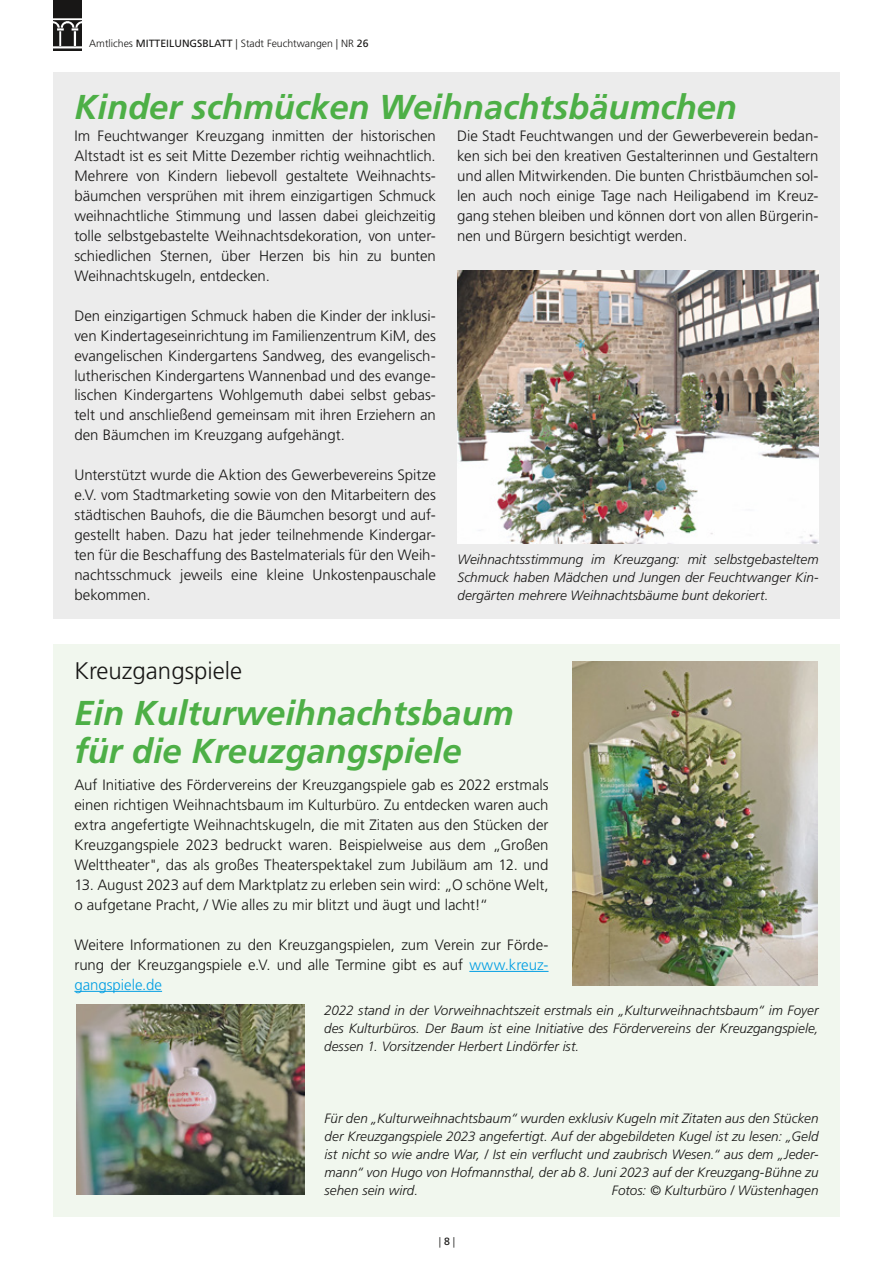
<style>
.page{position:relative;width:893px;height:1263px;background:#fff}
.page>*{position:absolute;margin:0;border:0;box-sizing:border-box;transform-origin:0 0}
.t1{font:italic 700 34.5px/37.5px "Frutiger";color:#4daf46}
.t2{font:300 24px "Frutiger";color:#181716}
.t3{font:300 15px/20px "Frutiger";color:#181716;text-align:justify}
.t4{font:italic 300 13.5px/18px "Frutiger";letter-spacing:.005em;color:#181716;text-align:justify}
.t5{font:300 10.5px "Frutiger";color:#181716}
.s1{font-weight:400}
.s2{color:#009ee3}
</style>
<div class="page">
<img style="left:53px;top:1px;width:28px;height:50px">
<svg style="left:53px;top:0;width:28px;height:1px"></svg>
<div style="left:53px;top:72px;width:787px;height:546px;background:#ececec"></div>
<img style="left:457px;top:270px;width:362px;height:274px">
<div style="left:53px;top:644px;width:787px;height:572px;background:#f1f7ee"></div>
<img style="left:573px;top:661px;width:245px;height:324px">
<img style="left:77px;top:1004px;width:228px;height:191px">
<hr style="left:469px;top:971px;width:80px;height:1px;background:#009ee3">
<hr style="left:74px;top:991px;width:88px;height:1px;background:#009ee3">
<p class="t5" style="left:89px;top:37px;width:281px">Amtliches <span class="s1">MITTEILUNGSBLATT</span> | Stadt Feuchtwangen | NR <span class="s1">26</span></p>
<h1 class="t1" style="left:74px;top:89px;width:664px">Kinder schmücken Weihnachtsbäumchen</h1>
<p class="t3" style="left:74px;top:126px;width:363px">Im Feuchtwanger Kreuzgang inmitten der historischen Altstadt ist es seit Mitte Dezember richtig weihnachtlich.<br>Mehrere von Kindern liebevoll gestaltete Weihnachts&shy;bäumchen versprühen mit ihrem einzigartigen Schmuck weihnachtliche Stimmung und lassen dabei gleichzeitig tolle selbstgebastelte Weihnachtsdekoration, von unter&shy;schiedlichen Sternen, über Herzen bis hin zu bunten Weihnachtskugeln, entdecken.</p>
<p class="t3" style="left:74px;top:306px;width:363px">Den einzigartigen Schmuck haben die Kinder der inklusi&shy;ven Kindertageseinrichtung im Familienzentrum KiM, des evangelischen Kindergartens Sandweg, des evangelisch&shy;lutherischen Kindergartens Wannenbad und des evange&shy;lischen Kindergartens Wohlgemuth dabei selbst gebas&shy;telt und anschließend gemeinsam mit ihren Erziehern an den Bäumchen im Kreuzgang aufgehängt.</p>
<p class="t3" style="left:74px;top:465px;width:363px">Unterstützt wurde die Aktion des Gewerbevereins Spitze e.V. vom Stadtmarketing sowie von den Mitarbeitern des städtischen Bauhofs, die die Bäumchen besorgt und auf&shy;gestellt haben. Dazu hat jeder teilnehmende Kindergar&shy;ten für die Beschaffung des Bastelmaterials für den Weih&shy;nachtsschmuck jeweils eine kleine Unkostenpauschale bekommen.</p>
<p class="t3" style="left:457px;top:126px;width:363px">Die Stadt Feuchtwangen und der Gewerbeverein bedan&shy;ken sich bei den kreativen Gestalterinnen und Gestaltern und allen Mitwirkenden. Die bunten Christbäumchen sol&shy;len auch noch einige Tage nach Heiligabend im Kreuz&shy;gang stehen bleiben und können dort von allen Bürgerin&shy;nen und Bürgern besichtigt werden.</p>
<p class="t4" style="left:457px;top:551px;width:363px">Weihnachtsstimmung im Kreuzgang: mit selbstgebasteltem Schmuck haben Mädchen und Jungen der Feuchtwanger Kin&shy;dergärten mehrere Weihnachtsbäume bunt dekoriert.</p>
<h2 class="t2" style="left:74px;top:657px;width:169px">Kreuzgangspiele</h2>
<h1 class="t1" style="left:74px;top:694px;width:440px">Ein Kulturweihnachtsbaum für die Kreuzgangspiele</h1>
<p class="t3" style="left:74px;top:775px;width:476px">Auf Initiative des Fördervereins der Kreuzgangspiele gab es 2022 erstmals einen richtigen Weihnachtsbaum im Kulturbüro. Zu entdecken waren auch extra angefertigte Weihnachtskugeln, die mit Zitaten aus den Stücken der Kreuzgangspiele 2023 bedruckt waren. Beispielweise aus dem „Großen Welttheater", das als großes Theaterspektakel zum Jubiläum am 12. und</p>
<p class="t3" style="left:74px;top:875px;width:476px">13. August 2023 auf dem Marktplatz zu erleben sein wird: „O schöne Welt, o aufgetane Pracht, / Wie alles zu mir blitzt und äugt und lacht!“</p>
<p class="t3" style="left:74px;top:935px;width:476px">Weitere Informationen zu den Kreuzgangspielen, zum Verein zur Förde&shy;rung der Kreuzgangspiele e.V. und alle Termine gibt es auf <span class="s2">www.kreuz&shy;gangspiele.de</span></p>
<p class="t4" style="left:324px;top:1001px;width:496px">2022 stand in der Vorweihnachtszeit erstmals ein „Kulturweihnachtsbaum“ im Foyer des Kulturbüros. Der Baum ist eine Initiative des Fördervereins der Kreuzgangspiele, dessen 1. Vorsitzender Herbert Lindörfer ist.</p>
<p class="t4" style="left:325px;top:1109px;width:495px">Für den „Kulturweihnachtsbaum“ wurden exklusiv Kugeln mit Zitaten aus den Stücken der Kreuzgangspiele 2023 angefertigt. Auf der abgebildeten Kugel ist zu lesen: „Geld ist nicht so wie andre War, / Ist ein verflucht und zaubrisch Wesen.“ aus dem „Jeder&shy;mann“ von Hugo von Hofmannsthal, der ab 8. Juni 2023 auf der Kreuzgang-Bühne zu sehen sein wird.</p>
<p class="t4" style="left:612px;top:1181px;width:208px">Fotos: © Kulturbüro / Wüstenhagen</p>
<p class="t5" style="left:439px;top:1236px;width:18px">| <span class="s1">8</span> |</p>
</div>
